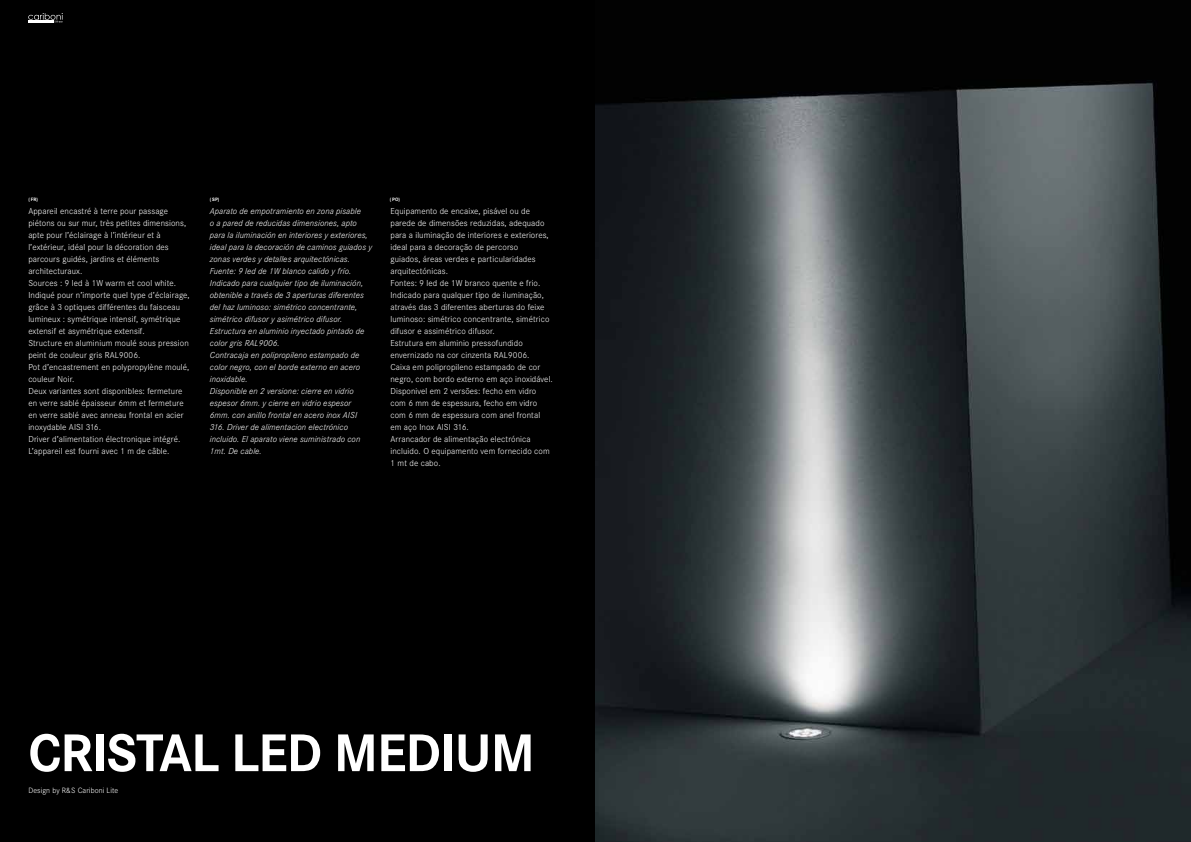
<style>
.page{position:relative;width:1191px;height:842px;background:#000}
.page>*{position:absolute;margin:0;border:0;box-sizing:border-box;transform-origin:0 0}
.t1{font:700 55px "Corporate S";letter-spacing:-.02em;color:#fff}
.t2{font:300 9px/12px "Corporate S";letter-spacing:.01em;color:#fff}
.t3{font:italic 300 9px/12px "Corporate S";letter-spacing:.01em;color:#fff}
.t4{font:300 8px "Corporate S";letter-spacing:.01em;color:#fff}
.t5{font:700 5px "Corporate S";color:#fff}
</style>
<div class="page">
<img style="left:595px;top:80px;width:596px;height:762px">
<svg style="left:28px;top:13px;width:35px;height:10px"></svg>
<p class="t5" style="left:28px;top:197px;width:11px">( FR)</p>
<p class="t5" style="left:210px;top:197px;width:11px">( SP)</p>
<p class="t5" style="left:390px;top:197px;width:12px">( PO)</p>
<p class="t2" style="left:28px;top:205px;width:163px">Appareil encastré à terre pour passage piétons ou sur mur, très petites dimensions, apte pour l’éclairage à l’intérieur et à l’extérieur, idéal pour la décoration des parcours guidés, jardins et éléments architecturaux.<br>Sources : 9 led à 1W warm et cool white.<br>Indiqué pour n’importe quel type d’éclairage, grâce à 3 optiques différentes du faisceau lumineux : symétrique intensif, symétrique extensif et asymétrique extensif.<br>Structure en aluminium moulé sous pression peint de couleur gris RAL9006.<br>Pot d’encastrement en polypropylène moulé, couleur Noir.<br>Deux variantes sont disponibles: fermeture en verre sablé épaisseur 6mm et fermeture en verre sablé avec anneau frontal en acier inoxydable AISI 316.<br>Driver d’alimentation électronique intégré.<br>L’appareil est fourni avec 1 m de câble.</p>
<p class="t3" style="left:210px;top:205px;width:164px">Aparato de empotramiento en zona pisable<br>o a pared de reducidas dimensiones, apto para la iluminación en interiores y exteriores, ideal para la decoración de caminos guiados y zonas verdes y detalles arquitectónicas.<br>Fuente: 9 led de 1W blanco calido y frío.<br>Indicado para cualquier tipo de iluminación, obtenible a través de 3 aperturas diferentes del haz luminoso: simétrico concentrante, simétrico difusor y asimétrico difusor.<br>Estructura en aluminio inyectado pintado de color gris RAL9006.<br>Contracaja en polipropileno estampado de color negro, con el borde externo en acero inoxidable.<br>Disponible en 2 versione: cierre en vidrio espesor 6mm. y cierre en vidrio espesor 6mm. con anillo frontal en acero inox AISI 316. Driver de alimentacion electrónico incluido. El aparato viene suministrado con 1mt. De cable.</p>
<p class="t2" style="left:390px;top:205px;width:164px">Equipamento de encaixe, pisável ou de parede de dimensões reduzidas, adequado para a iluminação de interiores e exteriores, ideal para a decoração de percorso<br>guiados, áreas verdes e particularidades arquitectónicas.<br>Fontes: 9 led de 1W branco quente e frio.<br>Indicado para qualquer tipo de iluminação, através das 3 diferentes aberturas do feixe luminoso: simétrico concentrante, simétrico difusor e assimétrico difusor.<br>Estrutura em aluminio pressofundido envernizado na cor cinzenta RAL9006.<br>Caixa em polipropileno estampado de cor negro, com bordo externo em aço inoxidável.<br>Disponivel em 2 versões: fecho em vidro com 6 mm de espessura, fecho em vidro com 6 mm de espessura com anel frontal em aço Inox AISI 316.<br>Arrancador de alimentação electrónica incluido. O equipamento vem fornecido com 1 mt de cabo.</p>
<h1 class="t1" style="left:28px;top:721px;width:508px">CRISTAL LED MEDIUM</h1>
<p class="t4" style="left:28px;top:786px;width:91px">Design by R&amp;S Cariboni Lite</p>
</div>
